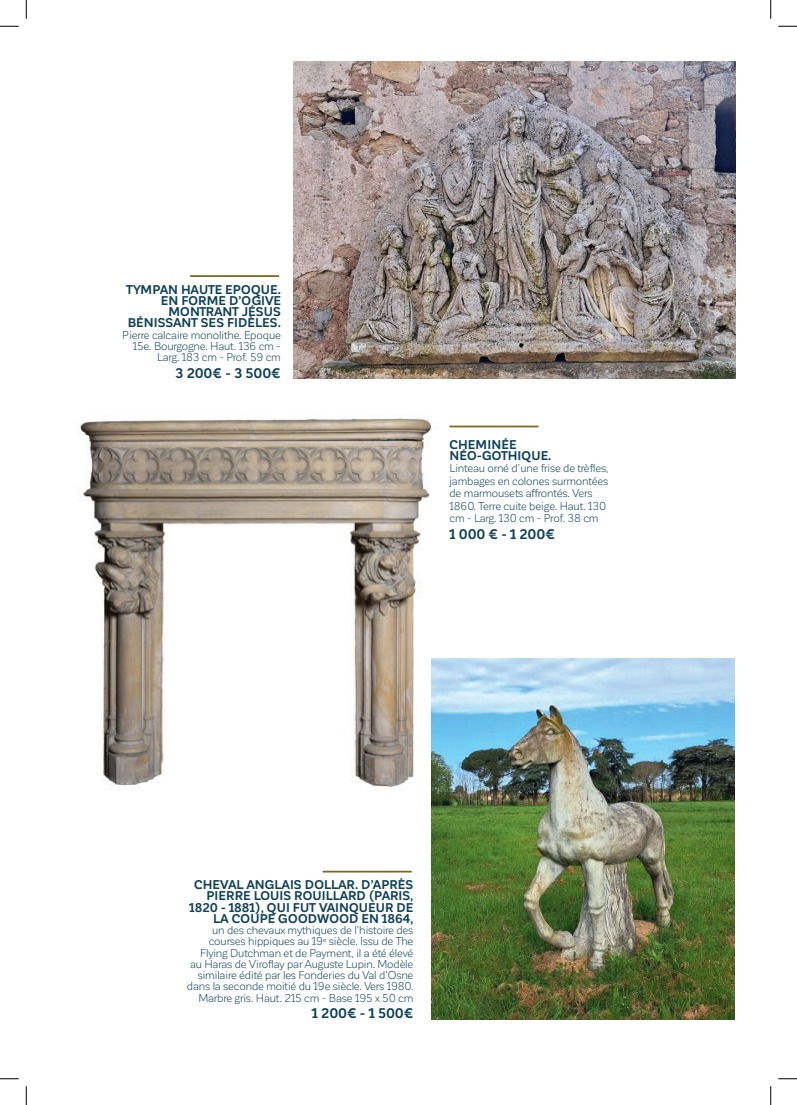
<style>
.page{position:relative;width:797px;height:1105px;background:#fff}
.page>*{position:absolute;margin:0;border:0;box-sizing:border-box;transform-origin:0 0}
.t1{font:700 13.75px "Corporative Sans";letter-spacing:-.01em;color:#0e425a}
.t2{font:700 12.5px/11.2px "Corporative Sans";letter-spacing:.005em;color:#0e425a;text-align:right}
.t3{font:11.25px/11.2px "Corporative Sans";letter-spacing:-.015em;color:#0e425a;text-align:right}
</style>
<div class="page">
<img style="left:78px;top:418px;width:361px;height:369px">
<img style="left:431px;top:659px;width:303px;height:360px">
<hr style="left:190px;top:275px;width:89px;height:2px;background:#826516">
<hr style="left:323px;top:871px;width:88px;height:1px;background:#826516">
<img style="left:293px;top:62px;width:442px;height:317px">
<hr style="left:449px;top:426px;width:89px;height:1px;background:#826516">
<svg style="left:0;top:25px;width:19px;height:2px"></svg>
<svg style="left:778px;top:25px;width:19px;height:2px"></svg>
<svg style="left:0;top:1078px;width:19px;height:1px"></svg>
<svg style="left:778px;top:1078px;width:19px;height:1px"></svg>
<svg style="left:25px;top:0;width:2px;height:19px"></svg>
<svg style="left:25px;top:1086px;width:2px;height:19px"></svg>
<svg style="left:770px;top:0;width:1px;height:19px"></svg>
<svg style="left:770px;top:1086px;width:1px;height:19px"></svg>
<p class="t2" style="left:126px;top:284px;width:156px">TYMPAN HAUTE EPOQUE.<br>EN FORME D’OGIVE<br>MONTRANT JÉSUS<br>BÉNISSANT SES FIDÈLES.</p>
<p class="t3" style="left:122px;top:329px;width:160px">Pierre calcaire monolithe. Epoque<br>15e. Bourgogne. Haut. 136 cm -<br>Larg. 183 cm - Prof. 59 cm</p>
<p class="t1" style="left:175px;top:365px;width:107px">3 200€ - 3 500€</p>
<p class="t2" style="left:449px;top:439px;width:68px">CHEMINÉE</p>
<p class="t2" style="left:449px;top:450px;width:103px">NÉO-GOTHIQUE.</p>
<p class="t3" style="left:449px;top:462px;width:160px;line-height:12.5px;text-align:left">Linteau orné d’une frise de trèfles, jambages en colones surmontées de marmousets affrontés. Vers<br>1860. Terre cuite beige. Haut. 130 cm - Larg. 130 cm - Prof. 38 cm</p>
<p class="t1" style="left:449px;top:527px;width:107px">1 000 € - 1 200€</p>
<p class="t2" style="left:189px;top:879px;width:226px">CHEVAL ANGLAIS DOLLAR. D’APRÈS<br>PIERRE LOUIS ROUILLARD (PARIS,<br>1820 - 1881), QUI FUT VAINQUEUR DE<br>LA COUPE GOODWOOD EN 1864,</p>
<p class="t3" style="left:187px;top:925px;width:228px">un des chevaux mythiques de l’histoire des courses hippiques au 19<sup>e</sup> siècle. Issu de The Flying Dutchman et de Payment, il a été élevé au Haras de Viroflay par Auguste Lupin. Modèle similaire édité par les Fonderies du Val d’Osne dans la seconde moitié du 19e siècle. Vers 1980.<br>Marbre gris. Haut. 215 cm - Base 195 x 50 cm</p>
<p class="t1" style="left:312px;top:1006px;width:103px">1 200€ - 1 500€</p>
</div>
